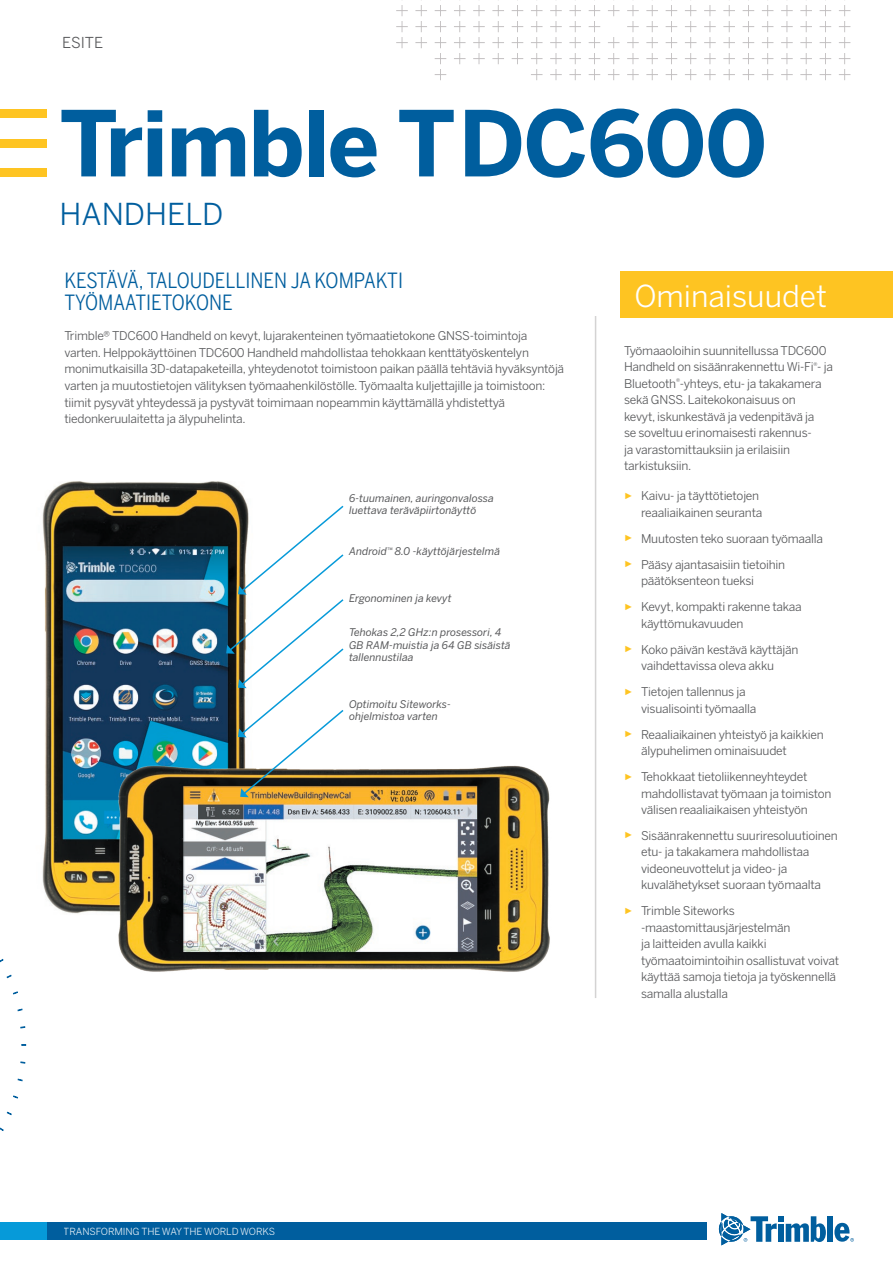
<style>
.page{position:relative;width:893px;height:1263px;background:#fff}
.page>*{position:absolute;margin:0;border:0;box-sizing:border-box;transform-origin:0 0}
.t1{font:700 90px "Benton Sans";letter-spacing:-.02em;color:#005e9e}
.t2{font:30px "Benton Sans";color:#fff}
.t3{font:30px "Benton Sans";color:#005e9e}
.t4{font:21px/22.5px "Benton Sans Condensed";color:#005e9e}
.t5{font:15px "Benton Sans";color:#57585a}
.t6{font:12px/16.5px "Benton Sans";letter-spacing:-.02em;color:#57585a}
.t7{font:italic 10.5px/12.6px "Benton Sans";color:#57585a}
.t8{font:9.75px "Benton Sans";letter-spacing:-.01em;color:#fff}
.s1{font-family:"Arial";font-size:9px;color:#fec422}
</style>
<div class="page">
<svg style="left:396px;top:0;width:454px;height:80px"></svg>
<div style="left:0;top:110px;width:47px;height:8px;background:#fec422"></div>
<div style="left:0;top:139px;width:47px;height:8px;background:#fec422"></div>
<div style="left:0;top:168px;width:47px;height:8px;background:#fec422"></div>
<div style="left:827px;top:1216px;width:6px;height:26px;background:#005e9e"></div>
<svg style="left:719px;top:1213px;width:107px;height:32px"></svg>
<svg style="left:834px;top:1223px;width:20px;height:19px"></svg>
<div style="left:0;top:1222px;width:704px;height:17px;background:#069ad9"></div>
<div style="left:47px;top:1222px;width:659px;height:17px;background:#005e9e"></div>
<div style="left:621px;top:271px;width:272px;height:47px;background:#fec422"></div>
<hr style="left:595px;top:316px;width:1px;height:682px;background:#d4d3d3">
<svg style="left:20px;top:1061px;width:5px;height:3px"></svg>
<svg style="left:17px;top:1078px;width:6px;height:3px"></svg>
<svg style="left:13px;top:1095px;width:5px;height:4px"></svg>
<svg style="left:7px;top:1111px;width:5px;height:4px"></svg>
<svg style="left:6px;top:974px;width:6px;height:4px"></svg>
<svg style="left:13px;top:991px;width:5px;height:4px"></svg>
<svg style="left:17px;top:1008px;width:6px;height:3px"></svg>
<svg style="left:20px;top:1026px;width:5px;height:3px"></svg>
<img style="left:42px;top:481px;width:205px;height:433px">
<img style="left:102px;top:745px;width:448px;height:227px">
<svg style="left:226px;top:504px;width:119px;height:293px"></svg>
<p class="t5" style="left:62px;top:32px;width:43px">ESITE</p>
<h1 class="t1" style="left:60px;top:78px;width:709px">Trimble TDC600</h1>
<h2 class="t3" style="left:60px;top:192px;width:166px">HANDHELD</h2>
<h3 class="t4" style="left:64px;top:268px;width:340px">KESTÄVÄ, TALOUDELLINEN JA KOMPAKTI<br>TYÖMAATIETOKONE</h3>
<p class="t6" style="left:64px;top:327px;width:501px">Trimble® TDC600 Handheld on kevyt, lujarakenteinen työmaatietokone GNSS-toimintoja varten. Helppokäyttöinen TDC600 Handheld mahdollistaa tehokkaan kenttätyöskentelyn monimutkaisilla 3D-datapaketeilla, yhteydenotot toimistoon paikan päällä tehtäviä hyväksyntöjä varten ja muutostietojen välityksen työmaahenkilöstölle. Työmaalta kuljettajille ja toimistoon: tiimit pysyvät yhteydessä ja pystyvät toimimaan nopeammin käyttämällä yhdistettyä tiedonkeruulaitetta ja älypuhelinta.</p>
<p class="t7" style="left:349px;top:491px;width:146px">6-tuumainen, auringonvalossa luettava teräväpiirtonäyttö</p>
<p class="t7" style="left:349px;top:545px;width:153px">Android<sup>™</sup> 8.0 -käyttöjärjestelmä</p>
<p class="t7" style="left:349px;top:591px;width:104px">Ergonominen ja kevyt</p>
<p class="t7" style="left:349px;top:625px;width:163px">Tehokas 2,2 GHz:n prosessori, 4<br>GB RAM-muistia ja 64 GB sisäistä tallennustilaa</p>
<p class="t7" style="left:349px;top:697px;width:103px">Optimoitu Siteworks&shy;ohjelmistoa varten</p>
<h2 class="t2" style="left:634px;top:274px;width:194px">Ominaisuudet</h2>
<p class="t6" style="left:624px;top:341px;width:210px">Työmaaoloihin suunnitellussa TDC600<br>Handheld on sisäänrakennettu Wi-Fi<sup>®</sup>- ja Bluetooth<sup>®</sup>-yhteys, etu- ja takakamera sekä GNSS. Laitekokonaisuus on<br>kevyt, iskunkestävä ja vedenpitävä ja<br>se soveltuu erinomaisesti rakennus-<br>ja varastomittauksiin ja erilaisiin tarkistuksiin.</p>
<p class="t6" style="left:624px;top:487px;width:140px;text-align:right"><span class="s1">►</span> Kaivu- ja täyttötietojen reaaliaikainen seuranta</p>
<p class="t6" style="left:624px;top:525px;width:200px;line-height:26px"><span class="s1">►</span> Muutosten teko suoraan työmaalla <span class="s1">►</span> Pääsy ajantasaisiin tietoihin</p>
<p class="t6" style="left:624px;top:567px;width:179px;line-height:26px;text-indent:17px">päätöksenteon tueksi<br><span class="s1">►</span> Kevyt, kompakti rakenne takaa</p>
<p class="t6" style="left:624px;top:610px;width:176px;line-height:26px;text-indent:17px">käyttömukavuuden<br><span class="s1">►</span> Koko päivän kestävä käyttäjän</p>
<p class="t6" style="left:624px;top:652px;width:152px;line-height:26px;text-indent:17px">vaihdettavissa oleva akku <span class="s1">►</span> Tietojen tallennus ja</p>
<p class="t6" style="left:624px;top:695px;width:201px;line-height:26px;text-indent:17px">visualisointi työmaalla<br><span class="s1">►</span> Reaaliaikainen yhteistyö ja kaikkien</p>
<p class="t6" style="left:624px;top:737px;width:185px;line-height:26px;text-align:center">älypuhelimen ominaisuudet<br><span class="s1">►</span> Tehokkaat tietoliikenneyhteydet</p>
<p class="t6" style="left:641px;top:784px;width:192px">mahdollistavat työmaan ja toimiston välisen reaaliaikaisen yhteistyön</p>
<p class="t6" style="left:641px;top:827px;width:198px;text-indent:-17px"><span class="s1">►</span> Sisäänrakennettu suuriresoluutioinen etu- ja takakamera mahdollistaa videoneuvottelut ja video- ja kuvalähetykset suoraan työmaalta</p>
<p class="t6" style="left:641px;top:902px;width:200px;text-indent:-17px"><span class="s1">►</span> Trimble Siteworks -maastomittausjärjestelmän<br>ja laitteiden avulla kaikki työmaatoimintoihin osallistuvat voivat käyttää samoja tietoja ja työskennellä samalla alustalla</p>
<p class="t8" style="left:64px;top:1224px;width:213px">TRANSFORMING THE WAY THE WORLD WORKS</p>
</div>
